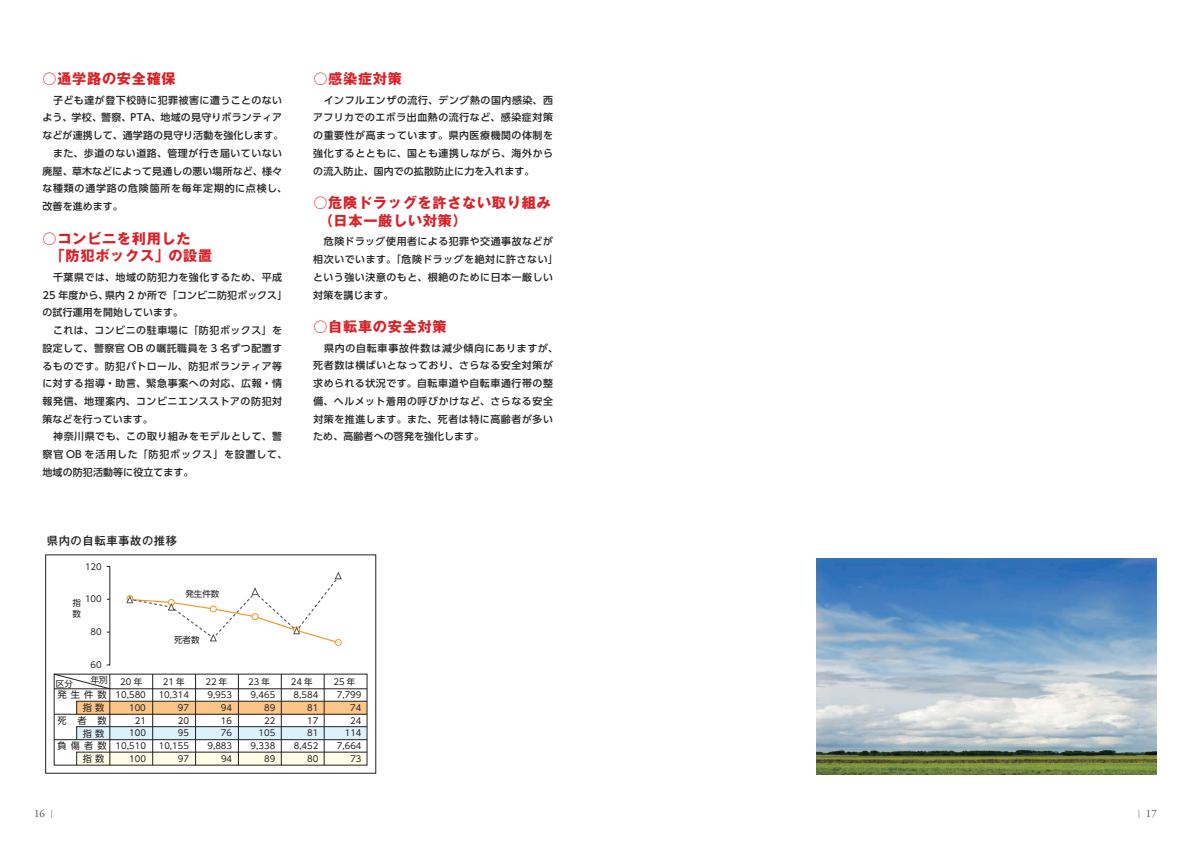
<style>
.page{position:relative;width:1191px;height:842px;background:#fff}
.page>*{position:absolute;margin:0;border:0;box-sizing:border-box;transform-origin:0 0}
.t1{font:700 14.2px/17.7px "Gothic MB101";letter-spacing:.05em;color:#da2128}
.t2{font:500 11.3px "Gothic MB101";letter-spacing:.05em;color:#231f20}
.t3{font:11px "Adobe Garamond Pro";color:#4b4c4d}
.t4{font:500 9.9px/17.7px "UD Shin Go Pro";letter-spacing:.055em;color:#231f20}
.t5{font:500 9.9px/17.7px "UD Shin Go Pro";letter-spacing:.035em;color:#231f20}
.t6{font:9.2px "UD Shin Go Pro";letter-spacing:.45em;color:#231f20}
.t7{font:8.5px/11.3px "UD Shin Go Pro";color:#231f20}
.s1{font-family:"Koz Min Pro";font-weight:300;font-size:8.3px}
</style>
<div class="page">
<img style="left:816px;top:558px;width:341px;height:217px">
<hr style="left:324px;top:674px;width:1px;height:91px;background:#231f20">
<hr style="left:281px;top:674px;width:1px;height:91px;background:#231f20">
<hr style="left:238px;top:674px;width:1px;height:91px;background:#231f20">
<hr style="left:195px;top:674px;width:1px;height:91px;background:#231f20">
<hr style="left:152px;top:674px;width:1px;height:91px;background:#231f20">
<hr style="left:110px;top:674px;width:1px;height:91px;background:#231f20">
<hr style="left:54px;top:689px;width:313px;height:1px;background:#231f20">
<svg style="left:76px;top:701px;width:291px;height:13px;background:#e7b57e"></svg>
<svg style="left:76px;top:726px;width:291px;height:13px;background:#c8dce5"></svg>
<svg style="left:76px;top:752px;width:291px;height:13px;background:#e8e6d1"></svg>
<hr style="left:54px;top:714px;width:313px;height:1px;background:#231f20">
<hr style="left:54px;top:739px;width:313px;height:1px;background:#231f20">
<svg style="left:54px;top:674px;width:56px;height:15px"></svg>
<div style="left:335px;top:639px;width:7px;height:7px;border:1px solid #f7931d;border-radius:50%"></div>
<svg style="left:126px;top:571px;width:216px;height:74px"></svg>
<h1 class="t1" style="left:43px;top:68px;width:135px">○通学路の安全確保</h1>
<p class="t5" style="left:42px;top:91px;width:246px">　子ども達が登下校時に犯罪被害に遭うことのないよう、学校、警察、PTA、地域の見守りボランティアなどが連携して、通学路の見守り活動を強化します。　また、歩道のない道路、管理が行き届いていない廃屋、草木などによって見通しの悪い場所など、様々な種類の通学路の危険箇所を毎年定期的に点検し、改善を進めます。</p>
<h1 class="t1" style="left:51px;top:228px;width:163px;text-indent:-8px">○コンビニを利用した<br>「防犯ボックス」の設置</h1>
<p class="t4" style="left:42px;top:268px;width:246px">　千葉県では、地域の防犯力を強化するため、平成<br>25 年度から、県内 2 か所で「コンビニ防犯ボックス」の試行運用を開始しています。<br>　これは、コンビニの駐車場に「防犯ボックス」を設定して、警察官 OB の嘱託職員を 3 名ずつ配置するものです。防犯パトロール、防犯ボランティア等に対する指導・助言、緊急事案への対応、広報・情報発信、地理案内、コンビニエンスストアの防犯対策などを行っています。<br>　神奈川県でも、この取り組みをモデルとして、警察官 OB を活用した「防犯ボックス」を設置して、地域の防犯活動等に役立てます。</p>
<p class="t2" style="left:47px;top:533px;width:132px">県内の自転車事故の推移</p>
<p class="t7" style="left:85px;top:561px;width:18px">120</p>
<p class="t7" style="left:85px;top:593px;width:18px">100</p>
<p class="t7" style="left:91px;top:626px;width:13px">80</p>
<p class="t7" style="left:91px;top:659px;width:13px">60</p>
<p class="t7" style="left:72px;top:597px;width:10px">指数</p>
<p class="t7" style="left:185px;top:588px;width:36px">発生件数</p>
<p class="t7" style="left:174px;top:634px;width:27px">死者数</p>
<h1 class="t1" style="left:313px;top:68px;width:90px">○感染症対策</h1>
<p class="t4" style="left:313px;top:91px;width:241px;text-align:justify">　インフルエンザの流行、デング熱の国内感染、西アフリカでのエボラ出血熱の流行など、感染症対策の重要性が高まっています。県内医療機関の体制を強化するとともに、国とも連携しながら、海外からの流入防止、国内での拡散防止に力を入れます。</p>
<h1 class="t1" style="left:319px;top:192px;width:233px;text-indent:-5px">○危険ドラッグを許さない取り組み（日本一厳しい対策）</h1>
<p class="t4" style="left:313px;top:233px;width:246px">　危険ドラッグ使用者による犯罪や交通事故などが相次いでいます。「危険ドラッグを絶対に許さない」という強い決意のもと、根絶のために日本一厳しい対策を講じます。</p>
<h1 class="t1" style="left:313px;top:316px;width:135px">○自転車の安全対策</h1>
<p class="t4" style="left:313px;top:339px;width:246px">　県内の自転車事故件数は減少傾向にありますが、死者数は横ばいとなっており、さらなる安全対策が求められる状況です。自転車道や自転車通行帯の整備、ヘルメット着用の呼びかけなど、さらなる安全対策を推進します。また、死者は特に高齢者が多いため、高齢者への啓発を強化します。</p>
<p class="t7" style="left:91px;top:674px;width:19px">年別</p>
<p class="t7" style="left:120px;top:676px;width:23px">20 年</p>
<p class="t7" style="left:163px;top:676px;width:23px">21 年</p>
<p class="t7" style="left:206px;top:676px;width:23px">22 年</p>
<p class="t7" style="left:248px;top:676px;width:23px">23 年</p>
<p class="t7" style="left:291px;top:676px;width:23px">24 年</p>
<p class="t7" style="left:333px;top:676px;width:23px">25 年</p>
<p class="t7" style="left:116px;top:689px;width:32px">10,580</p>
<p class="t7" style="left:159px;top:689px;width:32px">10,314</p>
<p class="t7" style="left:207px;top:689px;width:26px">9,953</p>
<p class="t7" style="left:250px;top:689px;width:26px">9,465</p>
<p class="t7" style="left:294px;top:689px;width:26px">8,584</p>
<p class="t7" style="left:337px;top:689px;width:26px">7,799</p>
<p class="t7" style="left:129px;top:702px;width:18px">100</p>
<p class="t7" style="left:178px;top:702px;width:13px">97</p>
<p class="t7" style="left:221px;top:702px;width:13px">94</p>
<p class="t7" style="left:264px;top:702px;width:13px">89</p>
<p class="t7" style="left:307px;top:702px;width:13px">81</p>
<p class="t7" style="left:350px;top:702px;width:13px">74</p>
<p class="t7" style="left:135px;top:715px;width:13px">21</p>
<p class="t7" style="left:178px;top:715px;width:13px">20</p>
<p class="t7" style="left:221px;top:715px;width:13px">16</p>
<p class="t7" style="left:264px;top:715px;width:13px">22</p>
<p class="t7" style="left:307px;top:715px;width:13px">17</p>
<p class="t7" style="left:350px;top:715px;width:13px">24</p>
<p class="t7" style="left:129px;top:727px;width:18px">100</p>
<p class="t7" style="left:178px;top:727px;width:13px">95</p>
<p class="t7" style="left:221px;top:727px;width:13px">76</p>
<p class="t7" style="left:258px;top:727px;width:18px">105</p>
<p class="t7" style="left:307px;top:727px;width:13px">81</p>
<p class="t7" style="left:345px;top:727px;width:18px">114</p>
<p class="t7" style="left:116px;top:740px;width:32px">10,510</p>
<p class="t7" style="left:159px;top:740px;width:32px">10,155</p>
<p class="t7" style="left:207px;top:740px;width:26px">9,883</p>
<p class="t7" style="left:251px;top:740px;width:26px">9,338</p>
<p class="t7" style="left:294px;top:740px;width:26px">8,452</p>
<p class="t7" style="left:337px;top:740px;width:26px">7,664</p>
<p class="t7" style="left:129px;top:752px;width:18px">100</p>
<p class="t7" style="left:178px;top:752px;width:13px">97</p>
<p class="t7" style="left:221px;top:752px;width:13px">94</p>
<p class="t7" style="left:264px;top:752px;width:13px">89</p>
<p class="t7" style="left:307px;top:752px;width:13px">80</p>
<p class="t7" style="left:350px;top:752px;width:13px">73</p>
<p class="t7" style="left:56px;top:678px;width:19px">区分</p>
<p class="t6" style="left:57px;top:687px;width:51px">発生件数</p>
<p class="t6" style="left:83px;top:700px;width:23px">指 数</p>
<p class="t6" style="left:83px;top:726px;width:23px">指 数</p>
<p class="t6" style="left:83px;top:751px;width:23px">指 数</p>
<p class="t6" style="left:57px;top:713px;width:51px">死　者　数</p>
<p class="t6" style="left:57px;top:738px;width:51px">負傷者数</p>
<p class="t3" style="left:34px;top:807px;width:24px">16<span class="s1">│</span></p>
<p class="t3" style="left:1134px;top:807px;width:24px"><span class="s1">│</span> 17</p>
</div>
